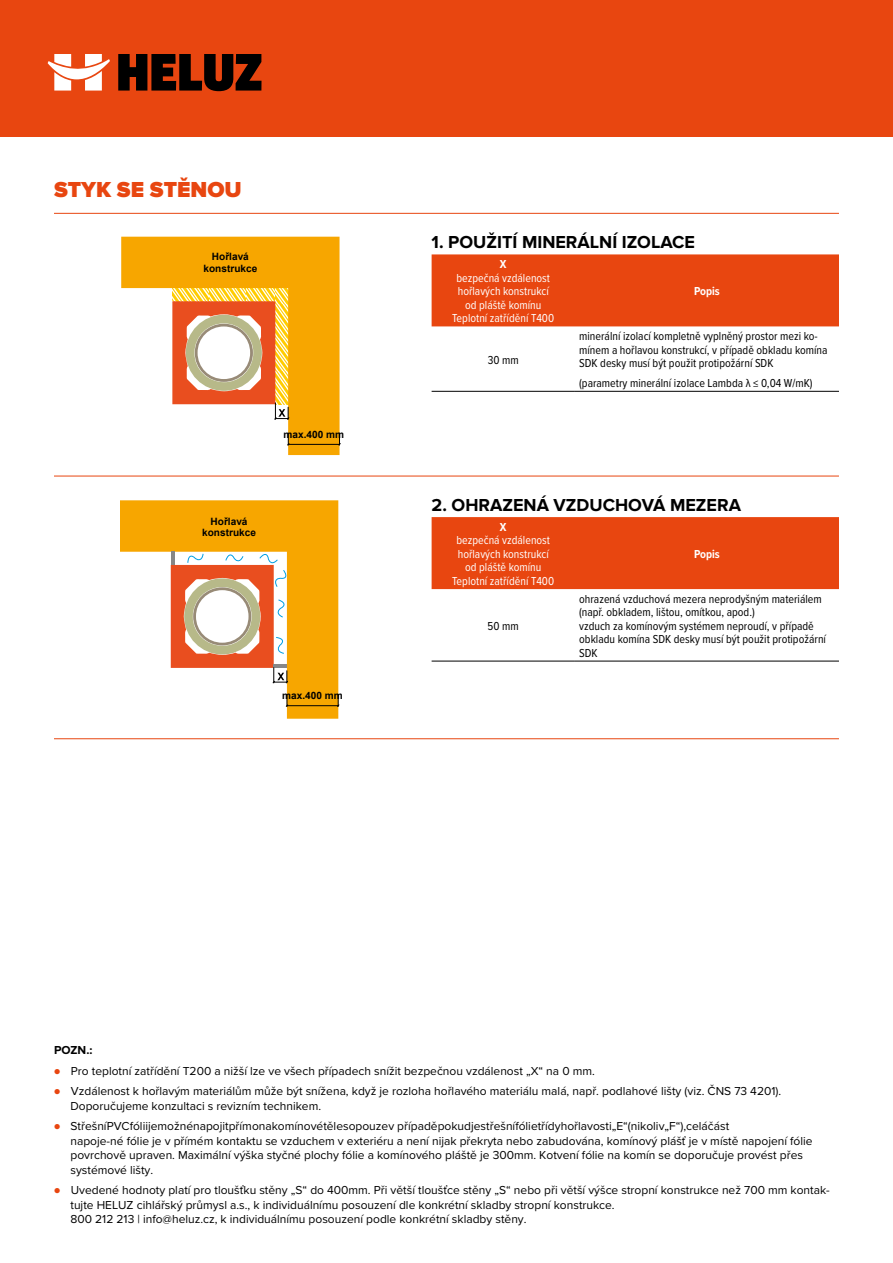
<style>
.page{position:relative;width:893px;height:1263px;background:#fff}
.page>*{position:absolute;margin:0;border:0;box-sizing:border-box;transform-origin:0 0}
.t1{font:900 22.5px "Proxima Nova";color:#e84610}
.t2{font:700 18px "Proxima Nova";color:#000}
.t3{font:12px/14.4px "Proxima Nova";color:#000}
.t4{font:12px/13.5px "Proxima Nova Cond";color:#000}
.t5{font:12px/13.5px "Proxima Nova Cond";color:#fff;text-align:center}
.t6{font:700 12px "Proxima Nova Cond";color:#fff}
.t7{font:700 12px "Proxima Nova";color:#000}
.t8{font:700 10.05px/11.7px "Arial";color:#000;text-align:center}
.s1{font-family:"More Pro";color:#e84610}
</style>
<div class="page">
<div style="left:0;top:0;width:893px;height:137px;background:#e84610"></div>
<svg style="left:48px;top:54px;width:62px;height:37px"></svg>
<svg style="left:118px;top:54px;width:143px;height:37px"></svg>
<hr style="left:54px;top:213px;width:785px;height:1px;background:#e84610">
<hr style="left:54px;top:476px;width:785px;height:1px;background:#e84610">
<hr style="left:54px;top:738px;width:785px;height:1px;background:#e84610">
<div style="left:432px;top:254px;width:407px;height:72px;background:#e84610"></div>
<hr style="left:432px;top:391px;width:143px;height:1px;background:#000">
<hr style="left:575px;top:391px;width:264px;height:1px;background:#000">
<div style="left:432px;top:517px;width:407px;height:72px;background:#e84610"></div>
<hr style="left:432px;top:661px;width:143px;height:1px;background:#000">
<hr style="left:575px;top:661px;width:264px;height:1px;background:#000">
<svg style="left:121px;top:237px;width:219px;height:218px;fill:#f7a600"></svg>
<svg style="left:172px;top:301px;width:117px;height:118px"></svg>
<hr style="left:288px;top:444px;width:51px;height:1px;background:#000">
<svg style="left:287px;top:433px;width:2px;height:12px"></svg>
<svg style="left:339px;top:433px;width:1px;height:12px"></svg>
<svg style="left:120px;top:500px;width:218px;height:219px;fill:#f7a600"></svg>
<svg style="left:171px;top:551px;width:118px;height:132px"></svg>
<hr style="left:287px;top:705px;width:51px;height:1px;background:#000">
<svg style="left:286px;top:694px;width:2px;height:12px"></svg>
<svg style="left:337px;top:694px;width:2px;height:12px"></svg>
<h1 class="t1" style="left:54px;top:177px;width:189px">STYK SE STĚNOU</h1>
<p class="t8" style="left:204px;top:251px;width:55px">Hořlavá konstrukce</p>
<p class="t8" style="left:284px;top:428px;width:62px">max.400 mm</p>
<p class="t8" style="left:202px;top:516px;width:55px">Hořlavá konstrukce</p>
<p class="t8" style="left:282px;top:690px;width:62px">max.400 mm</p>
<h2 class="t2" style="left:432px;top:232px;width:265px">1. POUŽITÍ MINERÁLNÍ IZOLACE</h2>
<p class="t6" style="left:500px;top:255px;width:8px">X</p>
<p class="t5" style="left:452px;top:270px;width:103px">bezpečná vzdálenost hořlavých konstrukcí od pláště komínu<br>Teplotní zatřídění T400</p>
<p class="t6" style="left:694px;top:282px;width:27px">Popis</p>
<p class="t4" style="left:488px;top:352px;width:33px">30 mm</p>
<p class="t4" style="left:579px;top:329px;width:250px">minerální izolací kompletně vyplněný prostor mezi ko&shy;mínem a hořlavou konstrukcí, v případě obkladu komína<br>SDK desky musí být použit protipožární SDK</p>
<p class="t4" style="left:579px;top:376px;width:235px">(parametry minerální izolace Lambda λ ≤ 0,04 W/mK)</p>
<h2 class="t2" style="left:432px;top:495px;width:311px">2. OHRAZENÁ VZDUCHOVÁ MEZERA</h2>
<p class="t6" style="left:500px;top:518px;width:8px">X</p>
<p class="t5" style="left:452px;top:533px;width:103px">bezpečná vzdálenost hořlavých konstrukcí od pláště komínu<br>Teplotní zatřídění T400</p>
<p class="t6" style="left:694px;top:545px;width:27px">Popis</p>
<p class="t4" style="left:488px;top:619px;width:33px">50 mm</p>
<p class="t4" style="left:579px;top:592px;width:248px">ohrazená vzduchová mezera neprodyšným materiálem (např. obkladem, lištou, omítkou, apod.)<br>vzduch za komínovým systémem neproudí, v případě obkladu komína SDK desky musí být použit protipožární SDK</p>
<p class="t7" style="left:54px;top:1043px;width:40px">POZN.:</p>
<p class="t3" style="left:54px;top:1063px;width:542px"><span class="s1">•</span> Pro teplotní zatřídění T200 a nižší lze ve všech případech snížit bezpečnou vzdálenost „X“ na 0 mm.</p>
<p class="t3" style="left:71px;top:1084px;width:712px;text-indent:-17px"><span class="s1">•</span> Vzdálenost k hořlavým materiálům může být snížena, když je rozloha hořlavého materiálu malá, např. podlahové lišty (viz. ČNS 73 4201).<br>Doporučujeme konzultaci s revizním technikem.</p>
<p class="t3" style="left:71px;top:1118px;width:744px;text-indent:-16px"><span class="s1">•</span> Střešní PVC fólii je možné napojit přímo na komínové těleso pouze v případě pokud je střešní fólie třídy hořlavosti „E“ (nikoliv „F“), celá část<br>napoje-né fólie je v přímém kontaktu se vzduchem v exteriéru a není nijak překryta nebo zabudována, komínový plášť je v místě napojení fólie povrchově upraven. Maximální výška styčné plochy fólie a komínového pláště je 300mm. Kotvení fólie na komín se doporučuje provést přes systémové lišty.</p>
<p class="t3" style="left:71px;top:1182px;width:761px;text-indent:-16px"><span class="s1">•</span> Uvedené hodnoty platí pro tloušťku stěny „S“ do 400mm. Při větší tloušťce stěny „S“ nebo při větší výšce stropní konstrukce než 700 mm kontak&shy;tujte HELUZ cihlářský průmysl a.s., k individuálnímu posouzení dle konkrétní skladby stropní konstrukce.<br>800 212 213 | info@heluz.cz, k individuálnímu posouzení podle konkrétní skladby stěny.</p>
</div>
